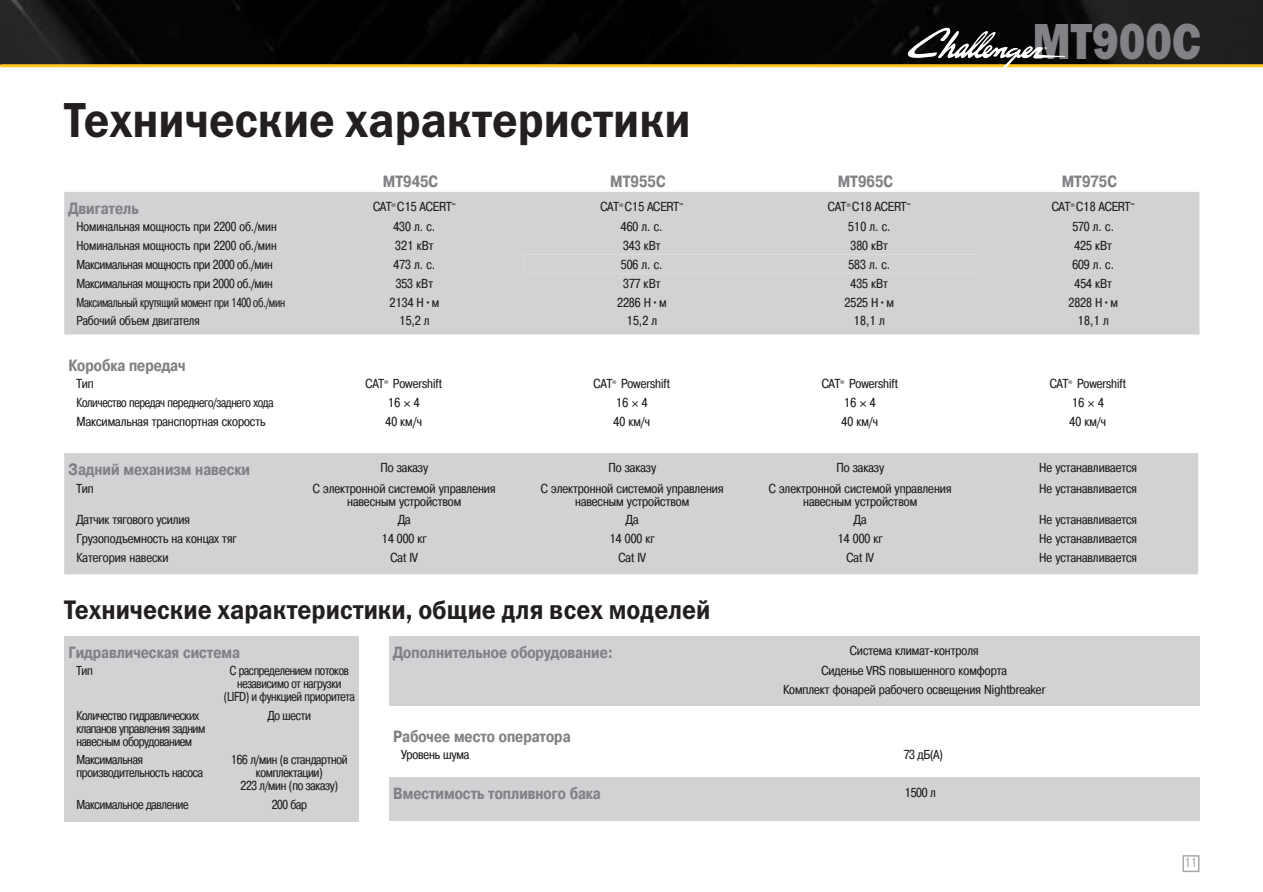
<style>
.page{position:relative;width:1263px;height:892px;background:#fff}
.page>*{position:absolute;margin:0;border:0;box-sizing:border-box;transform-origin:0 0}
.t1{font:51px "Franklin Gothic Heavy C";color:#808285;scale:.85 1}
.t2{font:49.5px "Franklin Gothic Demi C";color:#231f20;scale:.9 1}
.t3{font:27px "Franklin Gothic Demi C";color:#231f20;scale:.9 1}
.t4{font:700 16.35px "Pragmatica Cond C";color:#808285}
.t5{font:700 16.2px "Pragmatica Cond C";color:#808285}
.t6{font:13.5px "Pragmatica Cond C";color:#a8a9ad}
.t7{font:13.05px/13px "Pragmatica Cond C";color:#231f20;text-align:center}
.t8{font:13.05px "Pragmatica Cond C";letter-spacing:-.02em;color:#231f20}
.t9{font:13.05px "Pragmatica Cond C";letter-spacing:-.02em;color:#231f20;scale:.89 1}
.t10{font:12.9px/12.9px "Pragmatica Cond C";letter-spacing:-.02em;color:#231f20}
.t11{font:12.9px/19.4px "Pragmatica Cond C";color:#231f20;text-align:center;scale:1.04 1}
.t12{font:12.9px/12.9px "Pragmatica Cond C";letter-spacing:-.02em;color:#231f20;text-align:center;scale:.96 1}
.t13{font:12.9px "Pragmatica Cond C";letter-spacing:-.02em;color:#231f20;scale:1.04 1}
.t14{font:5.4px "Pragmatica Cond C";color:#231f20}
</style>
<div class="page">
<img style="left:0;top:0;width:1263px;height:64px">
<hr style="left:0;top:64px;width:1263px;height:3px;background:#fec422">
<div style="left:1182px;top:855px;width:17px;height:17px;border:2px solid #a8a9ad"></div>
<div style="left:64px;top:636px;width:295px;height:185px;background:#d1d2d4"></div>
<div style="left:64px;top:192px;width:1135px;height:143px;background:#d1d2d4"></div>
<div style="left:524px;top:254px;width:455px;height:19px;background:#d1d2d4"></div>
<div style="left:64px;top:453px;width:1134px;height:121px;background:#d1d2d4"></div>
<div style="left:389px;top:636px;width:810px;height:69px;background:#d1d2d4"></div>
<div style="left:389px;top:778px;width:810px;height:43px;background:#d1d2d4"></div>
<svg style="left:904px;top:23px;width:161px;height:45px"></svg>
<h2 class="t2" style="left:64px;top:103px;width:698px">Технические характеристики</h2>
<h1 class="t1" style="left:1032px;top:24px;width:200px">MT900C</h1>
<p class="t4" style="left:383px;top:176px;width:57px">MT945C</p>
<p class="t4" style="left:610px;top:176px;width:57px">MT955C</p>
<p class="t4" style="left:838px;top:176px;width:57px">MT965C</p>
<p class="t4" style="left:1062px;top:176px;width:57px">MT975C</p>
<p class="t4" style="left:69px;top:203px;width:72px">Двигатель</p>
<p class="t7" style="left:373px;top:201px;width:80px">CAT C15 ACERT</p>
<p class="t14" style="left:392px;top:203px;width:6px">®</p>
<p class="t14" style="left:452px;top:203px;width:6px">™</p>
<p class="t7" style="left:600px;top:201px;width:80px">CAT C15 ACERT</p>
<p class="t14" style="left:619px;top:203px;width:6px">®</p>
<p class="t14" style="left:679px;top:203px;width:6px">™</p>
<p class="t7" style="left:828px;top:201px;width:80px">CAT C18 ACERT</p>
<p class="t14" style="left:846px;top:203px;width:6px">®</p>
<p class="t14" style="left:906px;top:203px;width:6px">™</p>
<p class="t7" style="left:1052px;top:201px;width:80px">CAT C18 ACERT</p>
<p class="t14" style="left:1070px;top:203px;width:6px">®</p>
<p class="t14" style="left:1130px;top:203px;width:6px">™</p>
<p class="t7" style="left:76px;top:221px;width:202px">Номинальная мощность при 2200 об./мин</p>
<p class="t7" style="left:394px;top:221px;width:43px">430 л. с.</p>
<p class="t7" style="left:621px;top:221px;width:43px">460 л. с.</p>
<p class="t7" style="left:848px;top:221px;width:44px">510 л. с.</p>
<p class="t7" style="left:1072px;top:221px;width:43px">570 л. с.</p>
<p class="t7" style="left:76px;top:240px;width:202px">Номинальная мощность при 2200 об./мин</p>
<p class="t7" style="left:395px;top:240px;width:40px">321 кВт</p>
<p class="t7" style="left:623px;top:240px;width:39px">343 кВт</p>
<p class="t7" style="left:850px;top:240px;width:39px">380 кВт</p>
<p class="t7" style="left:1074px;top:240px;width:39px">425 кВт</p>
<p class="t8" style="left:76px;top:260px;width:198px">Максимальная мощность при 2000 об./мин</p>
<p class="t7" style="left:394px;top:259px;width:43px">473 л. с.</p>
<p class="t7" style="left:621px;top:259px;width:43px">506 л. с.</p>
<p class="t7" style="left:848px;top:259px;width:43px">583 л. с.</p>
<p class="t7" style="left:1072px;top:259px;width:43px">609 л. с.</p>
<p class="t8" style="left:76px;top:278px;width:198px">Максимальная мощность при 2000 об./мин</p>
<p class="t7" style="left:396px;top:278px;width:39px">353 кВт</p>
<p class="t7" style="left:623px;top:278px;width:39px">377 кВт</p>
<p class="t7" style="left:851px;top:278px;width:39px">435 кВт</p>
<p class="t7" style="left:1075px;top:278px;width:39px">454 кВт</p>
<p class="t9" style="left:76px;top:297px;width:236px">Максимальный крутящий момент при 1400 об./мин</p>
<p class="t7" style="left:389px;top:296px;width:51px">2134 Н•м</p>
<p class="t7" style="left:617px;top:296px;width:51px">2286 Н•м</p>
<p class="t7" style="left:845px;top:296px;width:51px">2525 Н•м</p>
<p class="t7" style="left:1068px;top:296px;width:51px">2828 Н•м</p>
<p class="t7" style="left:76px;top:315px;width:125px">Рабочий объем двигателя</p>
<p class="t7" style="left:399px;top:315px;width:32px">15,2 л</p>
<p class="t7" style="left:627px;top:315px;width:32px">15,2 л</p>
<p class="t7" style="left:854px;top:315px;width:33px">18,1 л</p>
<p class="t7" style="left:1078px;top:315px;width:33px">18,1 л</p>
<p class="t4" style="left:69px;top:360px;width:119px">Коробка передач</p>
<p class="t7" style="left:76px;top:378px;width:19px">Тип</p>
<p class="t7" style="left:366px;top:378px;width:20px">CAT</p>
<p class="t14" style="left:384px;top:380px;width:6px">®</p>
<p class="t7" style="left:393px;top:378px;width:50px">Powershift</p>
<p class="t7" style="left:594px;top:378px;width:20px">CAT</p>
<p class="t14" style="left:612px;top:380px;width:6px">®</p>
<p class="t7" style="left:621px;top:378px;width:50px">Powershift</p>
<p class="t7" style="left:822px;top:378px;width:20px">CAT</p>
<p class="t14" style="left:840px;top:380px;width:6px">®</p>
<p class="t7" style="left:849px;top:378px;width:50px">Powershift</p>
<p class="t7" style="left:1050px;top:378px;width:20px">CAT</p>
<p class="t14" style="left:1068px;top:380px;width:6px">®</p>
<p class="t7" style="left:1077px;top:378px;width:50px">Powershift</p>
<p class="t8" style="left:76px;top:398px;width:199px">Количество передач переднего/заднего хода</p>
<p class="t7" style="left:388px;top:397px;width:33px">16 4</p>
<p class="t7" style="left:616px;top:397px;width:33px">16 4</p>
<p class="t7" style="left:844px;top:397px;width:33px">16 4</p>
<p class="t7" style="left:1072px;top:397px;width:33px">16 4</p>
<p class="t7" style="left:76px;top:416px;width:191px">Максимальная транспортная скорость</p>
<p class="t7" style="left:386px;top:416px;width:38px">40 км/ч</p>
<p class="t7" style="left:614px;top:416px;width:38px">40 км/ч</p>
<p class="t7" style="left:842px;top:416px;width:38px">40 км/ч</p>
<p class="t7" style="left:1070px;top:416px;width:38px">40 км/ч</p>
<p class="t4" style="left:69px;top:464px;width:183px">Задний механизм навески</p>
<p class="t7" style="left:380px;top:462px;width:49px">По заказу</p>
<p class="t7" style="left:608px;top:462px;width:49px">По заказу</p>
<p class="t7" style="left:836px;top:462px;width:49px">По заказу</p>
<p class="t7" style="left:1039px;top:462px;width:99px">Не устанавливается</p>
<p class="t7" style="left:76px;top:482px;width:19px">Тип</p>
<p class="t7" style="left:313px;top:482px;width:184px">С электронной системой управления навесным устройством</p>
<p class="t7" style="left:541px;top:482px;width:184px">С электронной системой управления навесным устройством</p>
<p class="t7" style="left:769px;top:482px;width:184px">С электронной системой управления навесным устройством</p>
<p class="t7" style="left:1039px;top:482px;width:99px">Не устанавливается</p>
<p class="t7" style="left:76px;top:514px;width:115px">Датчик тягового усилия</p>
<p class="t7" style="left:398px;top:514px;width:14px">Да</p>
<p class="t7" style="left:626px;top:514px;width:14px">Да</p>
<p class="t7" style="left:854px;top:514px;width:14px">Да</p>
<p class="t7" style="left:1039px;top:514px;width:99px">Не устанавливается</p>
<p class="t7" style="left:76px;top:533px;width:162px">Грузоподъемность на концах тяг</p>
<p class="t7" style="left:381px;top:533px;width:47px">14 000 кг</p>
<p class="t7" style="left:609px;top:533px;width:47px">14 000 кг</p>
<p class="t7" style="left:837px;top:533px;width:47px">14 000 кг</p>
<p class="t7" style="left:1039px;top:533px;width:99px">Не устанавливается</p>
<p class="t7" style="left:76px;top:552px;width:94px">Категория навески</p>
<p class="t7" style="left:391px;top:552px;width:29px">Cat IV</p>
<p class="t7" style="left:618px;top:552px;width:29px">Cat IV</p>
<p class="t7" style="left:846px;top:552px;width:29px">Cat IV</p>
<p class="t7" style="left:1039px;top:552px;width:99px">Не устанавливается</p>
<h3 class="t3" style="left:64px;top:600px;width:720px">Технические характеристики, общие для всех моделей</h3>
<p class="t5" style="left:69px;top:646px;width:173px">Гидравлическая система</p>
<p class="t10" style="left:76px;top:665px;width:18px">Тип</p>
<p class="t12" style="left:224px;top:665px;width:138px">С распределением потоков независимо от нагрузки (LIFD) и функцией приоритета</p>
<p class="t10" style="left:76px;top:710px;width:130px">Количество гидравлических клапанов управления задним навесным оборудованием</p>
<p class="t10" style="left:268px;top:710px;width:45px">До шести</p>
<p class="t10" style="left:76px;top:754px;width:128px">Максимальная производительность насоса</p>
<p class="t10" style="left:231px;top:754px;width:118px;text-align:center">166 л/мин (в стандартной комплектации)<br>223 л/мин (по заказу)</p>
<p class="t10" style="left:76px;top:799px;width:114px">Максимальное давление</p>
<p class="t10" style="left:272px;top:799px;width:37px">200 бар</p>
<p class="t5" style="left:393px;top:646px;width:222px">Дополнительное оборудование:</p>
<p class="t11" style="left:783px;top:642px;width:254px">Система климат-контроля<br>Сиденье VRS повышенного комфорта<br>Комплект фонарей рабочего освещения Nightbreaker</p>
<p class="t5" style="left:393px;top:731px;width:179px">Рабочее место оператора</p>
<p class="t13" style="left:401px;top:750px;width:67px">Уровень шума</p>
<p class="t13" style="left:904px;top:750px;width:39px">73 дБ(A)</p>
<p class="t5" style="left:393px;top:788px;width:209px">Вместимость топливного бака</p>
<p class="t13" style="left:904px;top:788px;width:32px">1500 л</p>
<p class="t6" style="left:1184px;top:857px;width:15px">11</p>
</div>
